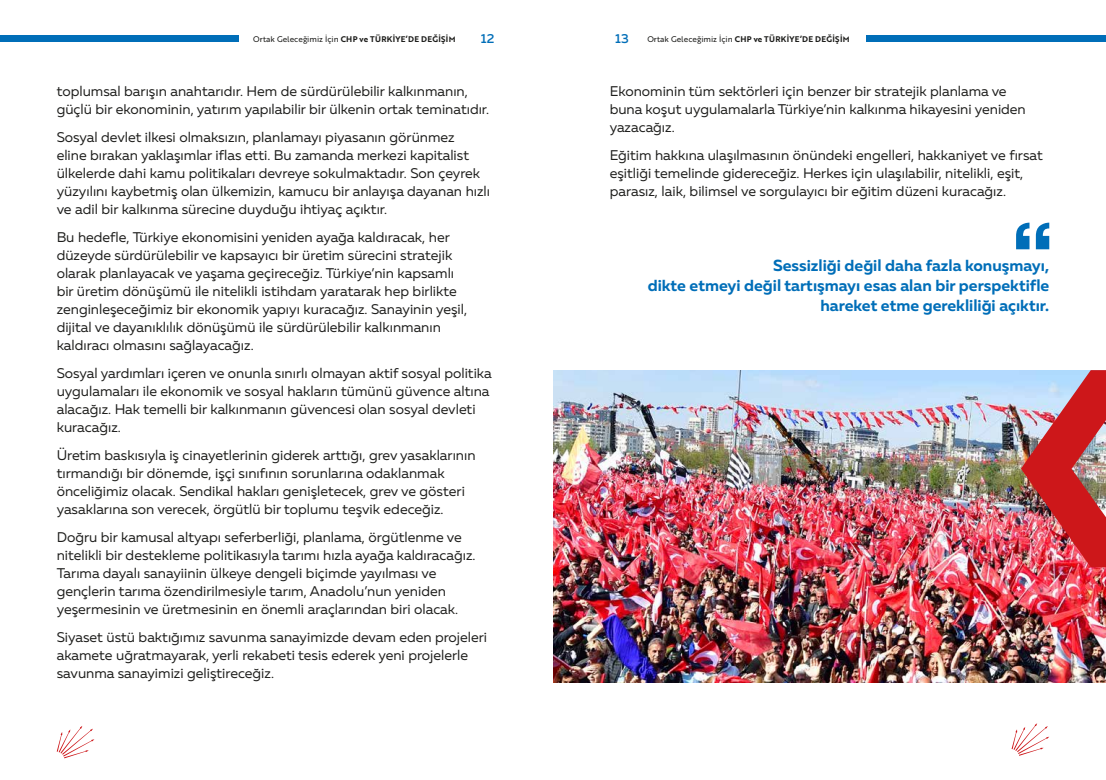
<style>
.page{position:relative;width:1106px;height:780px;background:#fff}
.page>*{position:absolute;margin:0;border:0;box-sizing:border-box;transform-origin:0 0}
.t1{font:700 16px/20px "Muller";color:#006eb8;text-align:right}
.t2{font:14px/18px "Muller";color:#1d1d1b}
.t3{font:500 13px "Muller";color:#006eb8}
.t4{font:8px "Brother 1816 Bold";letter-spacing:.04em;color:#1d1d1b}
.s1{font-family:"Brother 1816 Regular"}
</style>
<div class="page">
<svg style="left:1011px;top:723px;width:38px;height:32px"></svg>
<svg style="left:1016px;top:223px;width:33px;height:26px"></svg>
<div style="left:0;top:36px;width:239px;height:6px;background:#006eb8"></div>
<div style="left:866px;top:36px;width:240px;height:6px;background:#006eb8"></div>
<svg style="left:57px;top:726px;width:37px;height:32px"></svg>
<img style="left:553px;top:370px;width:553px;height:312px">
<img style="left:1020px;top:370px;width:86px;height:197px">
<p class="t4" style="left:253px;top:33px;width:204px"><span class="s1">Ortak Geleceğimiz İçin</span> CHP ve TÜRKİYE’DE DEĞİŞİM</p>
<p class="t4" style="left:647px;top:33px;width:204px"><span class="s1">Ortak Geleceğimiz İçin</span> CHP ve TÜRKİYE’DE DEĞİŞİM</p>
<p class="t3" style="left:481px;top:31px;width:15px">12</p>
<p class="t3" style="left:615px;top:31px;width:15px">13</p>
<p class="t2" style="left:57px;top:82px;width:434px">toplumsal barışın anahtarıdır. Hem de sürdürülebilir kalkınmanın, güçlü bir ekonominin, yatırım yapılabilir bir ülkenin ortak teminatıdır.</p>
<p class="t2" style="left:57px;top:128px;width:435px">Sosyal devlet ilkesi olmaksızın, planlamayı piyasanın görünmez<br>eline bırakan yaklaşımlar iflas etti. Bu zamanda merkezi kapitalist ülkelerde dahi kamu politikaları devreye sokulmaktadır. Son çeyrek yüzyılını kaybetmiş olan ülkemizin, kamucu bir anlayışa dayanan hızlı ve adil bir kalkınma sürecine duyduğu ihtiyaç açıktır.</p>
<p class="t2" style="left:57px;top:228px;width:412px">Bu hedefle, Türkiye ekonomisini yeniden ayağa kaldıracak, her düzeyde sürdürülebilir ve kapsayıcı bir üretim sürecini stratejik olarak planlayacak ve yaşama geçireceğiz. Türkiye’nin kapsamlı bir üretim dönüşümü ile nitelikli istihdam yaratarak hep birlikte zenginleşeceğimiz bir ekonomik yapıyı kuracağız. Sanayinin yeşil, dijital ve dayanıklılık dönüşümü ile sürdürülebilir kalkınmanın kaldıracı olmasını sağlayacağız.</p>
<p class="t2" style="left:57px;top:364px;width:436px">Sosyal yardımları içeren ve onunla sınırlı olmayan aktif sosyal politika uygulamaları ile ekonomik ve sosyal hakların tümünü güvence altına alacağız. Hak temelli bir kalkınmanın güvencesi olan sosyal devleti kuracağız.</p>
<p class="t2" style="left:57px;top:446px;width:420px">Üretim baskısıyla iş cinayetlerinin giderek arttığı, grev yasaklarının tırmandığı bir dönemde, işçi sınıfının sorunlarına odaklanmak önceliğimiz olacak. Sendikal hakları genişletecek, grev ve gösteri yasaklarına son verecek, örgütlü bir toplumu teşvik edeceğiz.</p>
<p class="t2" style="left:57px;top:528px;width:420px">Doğru bir kamusal altyapı seferberliği, planlama, örgütlenme ve nitelikli bir destekleme politikasıyla tarımı hızla ayağa kaldıracağız.<br>Tarıma dayalı sanayiinin ülkeye dengeli biçimde yayılması ve gençlerin tarıma özendirilmesiyle tarım, Anadolu’nun yeniden yeşermesinin ve üretmesinin en önemli araçlarından biri olacak.</p>
<p class="t2" style="left:57px;top:628px;width:432px">Siyaset üstü baktığımız savunma sanayimizde devam eden projeleri akamete uğratmayarak, yerli rekabeti tesis ederek yeni projelerle savunma sanayimizi geliştireceğiz.</p>
<p class="t2" style="left:609px;top:82px;width:417px">Ekonominin tüm sektörleri için benzer bir stratejik planlama ve buna koşut uygulamalarla Türkiye’nin kalkınma hikayesini yeniden yazacağız.</p>
<p class="t2" style="left:609px;top:146px;width:434px">Eğitim hakkına ulaşılmasının önündeki engelleri, hakkaniyet ve fırsat eşitliği temelinde gidereceğiz. Herkes için ulaşılabilir, nitelikli, eşit, parasız, laik, bilimsel ve sorgulayıcı bir eğitim düzeni kuracağız.</p>
<p class="t1" style="left:647px;top:255px;width:403px">Sessizliği değil daha fazla konuşmayı,<br>dikte etmeyi değil tartışmayı esas alan bir perspektifle hareket etme gerekliliği açıktır.</p>
</div>
